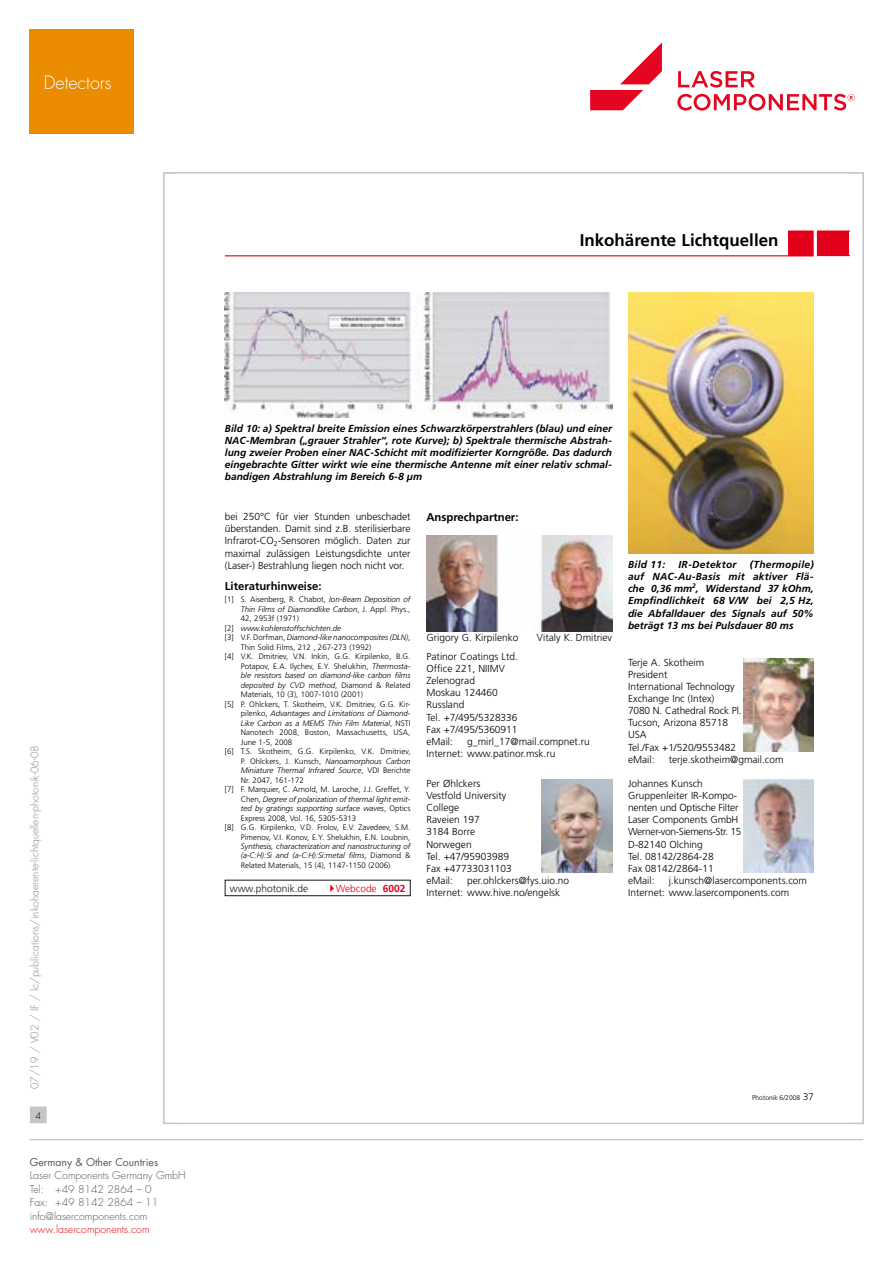
<style>
.page{position:relative;width:893px;height:1263px;background:#fff}
.page>*{position:absolute;margin:0;border:0;box-sizing:border-box;transform-origin:0 0}
.t1{font:300 18px "Futura Std";color:#fff}
.t2{font:700 16.95px "Frutiger LT";color:#000}
.t3{font:700 11.25px "Frutiger LT";color:#000}
.t4{font:300 10.5px/13.5px "Futura Std";color:#575756}
.t5{font:300 10.5px "Futura Std";color:#878787}
.t6{font:300 10.5px "Futura Std";color:#e30613}
.t7{font:10.5px "Futura Std";color:#575756}
.t8{font:300 10.2px/12.1px "Frutiger LT";color:#000}
.t9{font:italic 700 10.2px/12.1px "Frutiger LT";color:#000;text-align:justify}
.t10{font:300 10.2px "Frutiger LT";color:#1a171c}
.t11{font:italic 700 10.2px "Frutiger LT";letter-spacing:.025em;color:#000}
.t12{font:300 10.2px "Frutiger LT";color:#e2001a}
.t13{font:300 9px "Futura Std";color:#000}
.t14{font:300 7.95px "Frutiger LT";color:#000}
.t15{font:italic 300 7.95px/9.4px "Frutiger LT";color:#000;text-align:justify}
.t16{font:300 6.75px "Frutiger LT";color:#000}
.s1{font-style:italic}
.s2{font-style:normal}
.s3{font-weight:700}
.s4{font-size:9.6px}
</style>
<div class="page">
<hr style="left:30px;top:1139px;width:833px;height:1px;background:#c6c6c6">
<div style="left:31px;top:1107px;width:15px;height:16px;background:#c6c6c6"></div>
<div style="left:30px;top:1106px;width:17px;height:17px;border:1px solid #c6c6c6"></div>
<svg style="left:677px;top:71px;width:178px;height:40px"></svg>
<svg style="left:590px;top:43px;width:72px;height:67px"></svg>
<hr style="left:225px;top:255px;width:589px;height:1px;background:#e2001a">
<div style="left:789px;top:231px;width:24px;height:25px;background:#e2001a"></div>
<div style="left:788px;top:230px;width:26px;height:26px;border:1px solid #e2001a"></div>
<svg style="left:817px;top:230px;width:32px;height:26px"></svg>
<img style="left:225px;top:293px;width:387px;height:124px">
<img style="left:628px;top:293px;width:186px;height:261px">
<img style="left:426px;top:535px;width:186px;height:96px">
<img style="left:542px;top:780px;width:70px;height:93px">
<img style="left:743px;top:659px;width:71px;height:92px">
<img style="left:743px;top:780px;width:71px;height:93px">
<div style="left:225px;top:880px;width:185px;height:16px;border:1px solid #1a171c"></div>
<div style="left:30px;top:30px;width:104px;height:104px;background:#ea8b00"></div>
<h1 class="t1" style="left:44px;top:72px;width:69px">Detectors</h1>
<h2 class="t2" style="left:580px;top:233px;width:200px">Inkohärente Lichtquellen</h2>
<p class="t5" style="left:28px;top:1089px;width:346px;rotate:-90deg">07/19 / V02 / IF / lc/publications/inkohaerente-lichtquellen-photonik-06-08</p>
<p class="t13" style="left:35px;top:1110px;width:7px">4</p>
<p class="t7" style="left:30px;top:1155px;width:130px">Germany &amp; Other Countries</p>
<p class="t4" style="left:30px;top:1169px;width:157px">Laser Components Germany GmbH<br>Tel: +49 8142 2864 – 0<br>Fax: +49 8142 2864 – 11 info@lasercomponents.com</p>
<p class="t6" style="left:30px;top:1223px;width:121px">www.lasercomponents.com</p>
<p class="t9" style="left:225px;top:423px;width:389px">Bild 10: a) Spektral breite Emission eines Schwarzkörperstrahlers (blau) und einer NAC-Membran („grauer Strahler“, rote Kurve); b) Spektrale thermische Abstrah&shy;lung zweier Proben einer NAC-Schicht mit modifizierter Korngröße. Das dadurch eingebrachte Gitter wirkt wie eine thermische Antenne mit einer relativ schmal&shy;bandigen Abstrahlung im Bereich 6-8 μm</p>
<p class="t8" style="left:225px;top:511px;width:187px;text-align:justify">bei 250°C für vier Stunden unbeschadet überstanden. Damit sind z.B. sterilisierbare Infrarot-CO<sub>2</sub>-Sensoren möglich. Daten zur maximal zulässigen Leistungsdichte unter (Laser-) Bestrahlung liegen noch nicht vor.</p>
<p class="t3" style="left:225px;top:582px;width:98px">Literaturhinweise:</p>
<p class="t14" style="left:225px;top:596px;width:187px">[1] S. Aisenberg, R. Chabot, <span class="s1">Ion-Beam Deposition of</span></p>
<p class="t15" style="left:241px;top:605px;width:171px">Thin Films of Diamondlike Carbon<span class="s2">, J. Appl. Phys.,</span></p>
<p class="t14" style="left:241px;top:615px;width:59px">42, 2953f (1971)</p>
<p class="t15" style="left:225px;top:624px;width:118px"><span class="s2">[2]</span> www.kohlenstoffschichten.de</p>
<p class="t15" style="left:225px;top:633px;width:187px"><span class="s2">[3] V.F. Dorfman,</span> Diamond-like nanocomposites (DLN)<span class="s2">,</span></p>
<p class="t14" style="left:241px;top:643px;width:132px">Thin Solid Films, 212 , 267-273 (1992)</p>
<p class="t14" style="left:225px;top:653px;width:187px">[4] V.K. Dmitriev, V.N. Inkin, G.G. Kirpilenko, B.G.</p>
<p class="t14" style="left:241px;top:662px;width:171px">Potapov, E.A. Ilychev, E.Y. Shelukhin, <span class="s1">Thermosta-</span></p>
<p class="t15" style="left:241px;top:671px;width:171px">ble resistors based on diamond-like carbon films</p>
<p class="t15" style="left:241px;top:681px;width:171px">deposited by CVD method<span class="s2">, Diamond &amp; Related</span></p>
<p class="t14" style="left:241px;top:691px;width:124px">Materials, 10 (3), 1007-1010 (2001)</p>
<p class="t14" style="left:225px;top:700px;width:187px">[5] P. Ohlckers, T. Skotheim, V.K. Dmitriev, G.G. Kir-</p>
<p class="t15" style="left:241px;top:709px;width:171px"><span class="s2">pilenko,</span> Advantages and Limitations of Diamond-</p>
<p class="t15" style="left:241px;top:719px;width:171px">Like Carbon as a MEMS Thin Film Material<span class="s2">, NSTI</span></p>
<p class="t14" style="left:241px;top:728px;width:171px">Nanotech 2008, Boston, Massachusetts, USA,</p>
<p class="t14" style="left:241px;top:738px;width:53px">June 1-5, 2008</p>
<p class="t14" style="left:225px;top:747px;width:187px">[6] T.S. Skotheim, G.G. Kirpilenko, V.K. Dmitriev,</p>
<p class="t14" style="left:241px;top:757px;width:171px">P. Ohlckers, J. Kunsch, <span class="s1">Nanoamorphous Carbon</span></p>
<p class="t15" style="left:241px;top:766px;width:171px">Miniature Thermal Infrared Source<span class="s2">, VDI Berichte</span></p>
<p class="t14" style="left:241px;top:776px;width:64px">Nr. 2047, 161-172</p>
<p class="t14" style="left:225px;top:785px;width:187px">[7] F. Marquier, C. Arnold, M. Laroche, J.J. Greffet, Y.</p>
<p class="t15" style="left:241px;top:795px;width:171px"><span class="s2">Chen,</span> Degree of polarization of thermal light emit-</p>
<p class="t15" style="left:241px;top:804px;width:171px">ted by gratings supporting surface waves<span class="s2">, Optics</span></p>
<p class="t14" style="left:241px;top:814px;width:117px">Express 2008, Vol. 16, 5305-5313</p>
<p class="t14" style="left:225px;top:823px;width:187px">[8] G.G. Kirpilenko, V.D. Frolov, E.V. Zavedeev, S.M.</p>
<p class="t14" style="left:241px;top:833px;width:171px">Pimenov, V.I. Konov, E.Y. Shelukhin, E.N. Loubnin,</p>
<p class="t15" style="left:241px;top:842px;width:171px">Synthesis, characterization and nanostructuring of (a-C:H):Si and (a-C:H):Si:metal films<span class="s2">, Diamond &amp; Related Materials, 15 (4), 1147-1150 (2006)</span></p>
<p class="t10" style="left:230px;top:883px;width:80px">www.photonik.de</p>
<p class="t12" style="left:336px;top:883px;width:71px">Webcode <span class="s3">6002</span></p>
<p class="t3" style="left:426px;top:513px;width:93px">Ansprechpartner:</p>
<p class="t8" style="left:426px;top:632px;width:93px">Grigory G. Kirpilenko</p>
<p class="t8" style="left:537px;top:632px;width:77px">Vitaly K. Dmitriev</p>
<p class="t8" style="left:426px;top:651px;width:93px">Patinor Coatings Ltd.<br>Office 221, NIIMV<br>Zelenograd<br>Moskau 124460<br>Russland<br>Tel. +7/495/5328336<br>Fax +7/495/5360911 eMail:</p>
<p class="t8" style="left:426px;top:735px;width:165px;text-indent:41px">g_mirl_17@mail.compnet.ru<br>Internet: www.patinor.msk.ru</p>
<p class="t8" style="left:426px;top:778px;width:87px">Per Øhlckers<br>Vestfold University<br>College<br>Raveien 197<br>3184 Borre<br>Norwegen<br>Tel. +47/95903989<br>Fax +47733031103 eMail:</p>
<p class="t8" style="left:426px;top:874px;width:144px;text-indent:41px">per.ohlckers@fys.uio.no<br>Internet: www.hive.no/engelsk</p>
<p class="t9" style="left:628px;top:559px;width:187px;text-indent:122px">(Thermopile) auf NAC-Au-Basis mit aktiver Flä&shy;che 0,36 mm<sup>2</sup>, Widerstand 37 kOhm, Empfindlichkeit 68 V/W bei 2,5 Hz, die Abfalldauer des Signals auf 50% beträgt 13 ms bei Pulsdauer 80 ms</p>
<p class="t9" style="left:628px;top:559px;width:39px">Bild 11:</p>
<p class="t11" style="left:678px;top:560px;width:60px">IR-Detektor</p>
<p class="t8" style="left:628px;top:656px;width:115px">Terje A. Skotheim<br>President<br>International Technology<br>Exchange Inc (Intex)<br>7080 N. Cathedral Rock Pl.<br>Tucson, Arizona 85718<br>USA<br>Tel./Fax +1/520/9553482 eMail:</p>
<p class="t8" style="left:669px;top:753px;width:116px">terje.skotheim@gmail.com</p>
<p class="t8" style="left:628px;top:778px;width:115px">Johannes Kunsch<br>Gruppenleiter IR-Kompo&shy;nenten und Optische Filter<br>Laser Components GmbH<br>Werner-von-Siemens-Str. 15<br>D-82140 Olching<br>Tel. 08142/2864-28<br>Fax 08142/2864-11 eMail:</p>
<p class="t8" style="left:628px;top:874px;width:180px;text-indent:41px">j.kunsch@lasercomponents.com<br>Internet: www.lasercomponents.com</p>
<p class="t16" style="left:752px;top:1094px;width:63px">Photonik 6/2008 <span class="s4">37</span></p>
</div>
